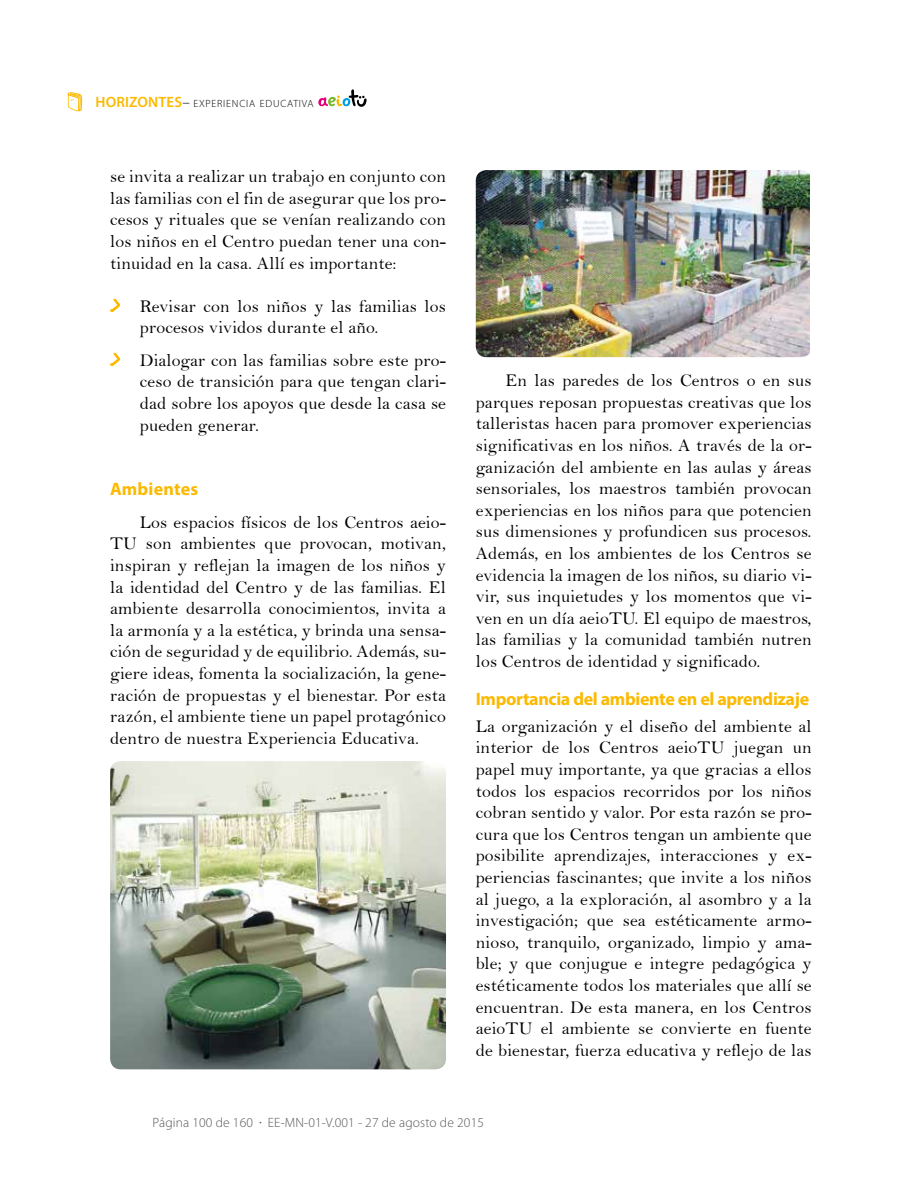
<style>
.page{position:relative;width:918px;height:1188px;background:#fff}
.page>*{position:absolute;margin:0;border:0;box-sizing:border-box;transform-origin:0 0}
.t1{font:18px/21.6px "Bell";letter-spacing:.01em;color:#000;text-align:justify}
.t2{font:700 18px "Myriad Pro";letter-spacing:-.02em;color:#fbba00}
.t3{font:700 18px "Myriad Pro";letter-spacing:.01em;color:#fbba00}
.t4{font:300 13.5px "Myriad Pro";letter-spacing:.01em;color:#575756}
.t5{font:300 10.5px "Myriad Pro";letter-spacing:.07em;color:#000}
.s1{font-weight:600;font-size:15px;color:#fbba00}
.s2{font-size:15px}
.s3{font-size:9px}
</style>
<div class="page">
<svg style="left:318px;top:89px;width:49px;height:18px"></svg>
<svg style="left:68px;top:92px;width:14px;height:19px"></svg>
<svg style="left:110px;top:299px;width:10px;height:13px"></svg>
<svg style="left:110px;top:353px;width:10px;height:13px"></svg>
<img style="left:110px;top:761px;width:336px;height:308px">
<img style="left:476px;top:170px;width:334px;height:187px">
<p class="t5" style="left:95px;top:97px;width:220px"><span class="s1">HORIZONTES</span><span class="s2">–</span> EXPERIENCIA EDUCATIVA</p>
<p class="t1" style="left:110px;top:166px;width:337px">se invita a realizar un trabajo en conjunto con las familias con el fin de asegurar que los pro&shy;cesos y rituales que se venían realizando con los niños en el Centro puedan tener una con&shy;tinuidad en la casa. Allí es importante:</p>
<p class="t1" style="left:140px;top:295px;width:308px">Revisar con los niños y las familias los procesos vividos durante el año.</p>
<p class="t1" style="left:140px;top:349px;width:308px">Dialogar con las familias sobre este pro&shy;ceso de transición para que tengan clari&shy;dad sobre los apoyos que desde la casa se pueden generar.</p>
<p class="t3" style="left:110px;top:478px;width:90px">Ambientes</p>
<p class="t1" style="left:110px;top:511px;width:337px;text-indent:30px">Los espacios físicos de los Centros aeio-TU son ambientes que provocan, motivan, inspiran y reflejan la imagen de los niños y la identidad del Centro y de las familias. El ambiente desarrolla conocimientos, invita a la armonía y a la estética, y brinda una sensa&shy;ción de seguridad y de equilibrio. Además, su&shy;giere ideas, fomenta la socialización, la gene&shy;ración de propuestas y el bienestar. Por esta razón, el ambiente tiene un papel protagónico dentro de nuestra Experiencia Educativa.</p>
<p class="t1" style="left:476px;top:370px;width:337px;text-indent:30px">En las paredes de los Centros o en sus parques reposan propuestas creativas que los talleristas hacen para promover experiencias significativas en los niños. A través de la or&shy;ganización del ambiente en las aulas y áreas sensoriales, los maestros también provocan experiencias en los niños para que potencien sus dimensiones y profundicen sus procesos.<br>Además, en los ambientes de los Centros se evidencia la imagen de los niños, su diario vi&shy;vir, sus inquietudes y los momentos que vi&shy;ven en un día aeioTU. El equipo de maestros, las familias y la comunidad también nutren los Centros de identidad y significado.</p>
<p class="t2" style="left:476px;top:687px;width:335px">Importancia del ambiente en el aprendizaje</p>
<p class="t1" style="left:476px;top:715px;width:337px">La organización y el diseño del ambiente al interior de los Centros aeioTU juegan un papel muy importante, ya que gracias a ellos todos los espacios recorridos por los niños cobran sentido y valor. Por esta razón se pro&shy;cura que los Centros tengan un ambiente que posibilite aprendizajes, interacciones y ex&shy;periencias fascinantes; que invite a los niños al juego, a la exploración, al asombro y a la investigación; que sea estéticamente armo&shy;nioso, tranquilo, organizado, limpio y ama&shy;ble; y que conjugue e integre pedagógica y estéticamente todos los materiales que allí se encuentran. De esta manera, en los Centros aeioTU el ambiente se convierte en fuente de bienestar, fuerza educativa y reflejo de las</p>
<p class="t4" style="left:153px;top:1114px;width:333px">Página 100 de 160 <span class="s3">•</span> EE-MN-01-V.001 - 27 de agosto de 2015</p>
</div>
